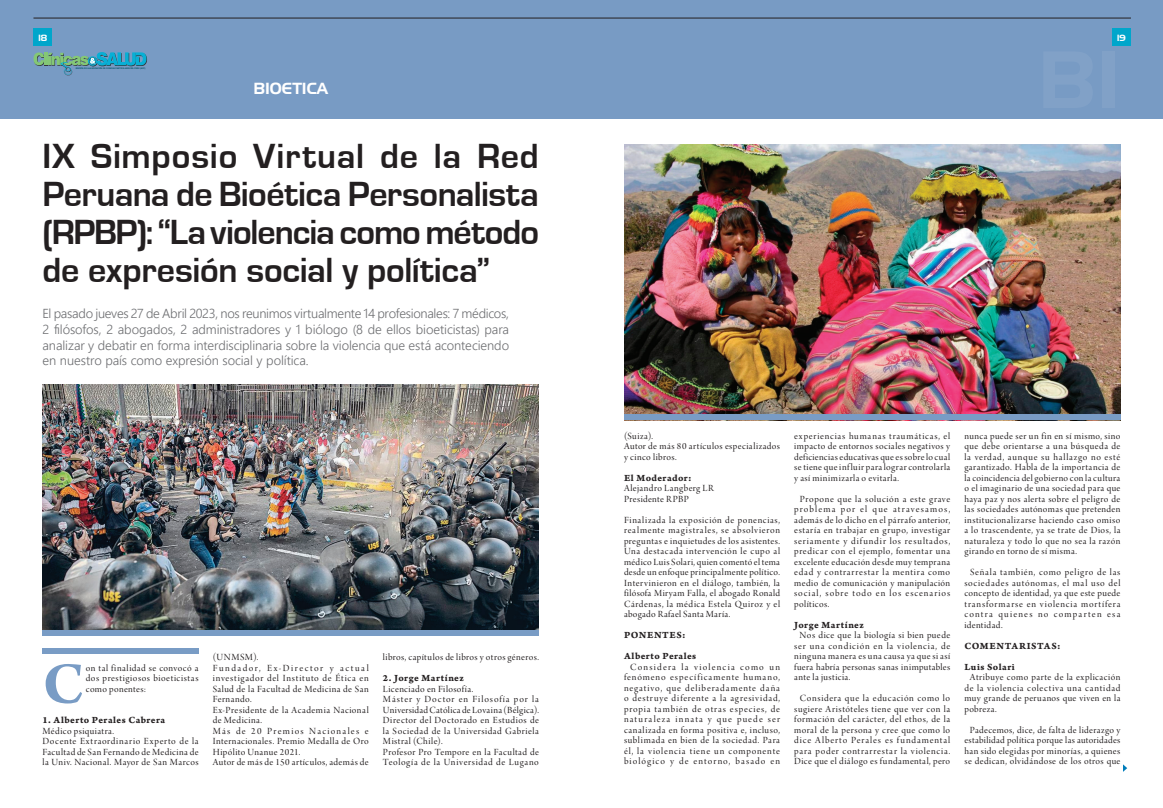
<style>
.page{position:relative;width:1163px;height:808px;background:#fff}
.page>*{position:absolute;margin:0;border:0;box-sizing:border-box;transform-origin:0 0}
.t1{font:700 61.9px "Arno Pro";color:#799cc5}
.t2{font:700 36px/38px "Eurostile";letter-spacing:-.015em;color:#231f20;text-align:justify}
.t3{font:16px "Hanzel Normal";color:#fff}
.t4{font:300 13px/15.6px "Segoe UI";letter-spacing:-.005em;color:#6c6d70;text-align:justify}
.t5{font:10px/10.5px "Arno Pro Display";letter-spacing:.05em;color:#231f20;text-align:justify}
.t6{font:10px/21px "Arno Pro Bold Caption";letter-spacing:.045em;color:#231f20}
.t7{font:9px "Hanzel Normal";color:#fff}
.t8{font:700 2.1px "Segoe UI";color:#005469;scale:.93 1}
</style>
<div class="page">
<div style="left:0;top:0;width:1162px;height:119px;background:#789bc4"></div>
<div style="left:33px;top:28px;width:19px;height:18px;background:#00a6cb"></div>
<div style="left:1111px;top:28px;width:19px;height:18px;background:#00a6cb"></div>
<svg style="left:33px;top:52px;width:114px;height:24px"></svg>
<hr style="left:33px;top:18px;width:1097px;height:1px;background:#231f20">
<img style="left:43px;top:384px;width:496px;height:247px">
<div style="left:43px;top:648px;width:155px;height:5px;background:#799cc5"></div>
<div style="left:43px;top:631px;width:496px;height:5px;background:#799cc5"></div>
<svg style="left:1123px;top:764px;width:3px;height:8px"></svg>
<img style="left:624px;top:144px;width:496px;height:271px">
<div style="left:624px;top:415px;width:496px;height:5px;background:#799cc5"></div>
<p class="t7" style="left:38px;top:33px;width:10px">18</p>
<p class="t7" style="left:1116px;top:33px;width:10px">19</p>
<p class="t8" style="left:76px;top:67px;width:76px">REVISTA DE LA ASOCIACIÓN DE CLÍNICAS PARTICULARES DEL PERÚ (ACP)</p>
<h3 class="t3" style="left:253px;top:79px;width:76px">BIOETICA</h3>
<h2 class="t2" style="left:43px;top:138px;width:498px">IX Simposio Virtual de la Red Peruana de Bioética Personalista (RPBP): “La violencia como método de expresión social y política”</h2>
<p class="t4" style="left:43px;top:306px;width:468px">El pasado jueves 27 de Abril 2023, nos reunimos virtualmente 14 profesionales: 7 médicos, 2 filósofos, 2 abogados, 2 administradores y 1 biólogo (8 de ellos bioeticistas) para analizar y debatir en forma interdisciplinaria sobre la violencia que está aconteciendo en nuestro país como expresión social y política.</p>
<h1 class="t1" style="left:43px;top:648px;width:43px">C</h1>
<p class="t5" style="left:86px;top:663px;width:114px">on tal finalidad se convocó a dos prestigiosos bioeticistas como ponentes:</p>
<p class="t6" style="left:43px;top:710px;width:124px">1. Alberto Perales Cabrera</p>
<p class="t5" style="left:43px;top:726px;width:157px;text-align:left">Médico psiquiatra.<br>Docente Extraordinario Experto de la Facultad de San Fernando de Medicina de la Univ. Nacional. Mayor de San Marcos</p>
<p class="t5" style="left:213px;top:652px;width:157px;text-align:left">(UNMSM).<br>Fundador, Ex-Director y actual investigador del Instituto de Ética en<br>Salud de la Facultad de Medicina de San<br>Fernando.<br>Ex-Presidente de la Academia Nacional de Medicina.<br>Más de 20 Premios Nacionales e<br>Internacionales. Premio Medalla de Oro<br>Hipólito Unanue 2021.<br>Autor de más de 150 artículos, además de</p>
<p class="t5" style="left:383px;top:652px;width:157px">libros, capítulos de libros y otros géneros.</p>
<p class="t6" style="left:383px;top:668px;width:82px">2. Jorge Martínez</p>
<p class="t5" style="left:383px;top:684px;width:157px;text-align:left">Licenciado en Filosofía.<br>Máster y Doctor en Filosofía por la Universidad Católica de Lovaina (Bélgica).<br>Director del Doctorado en Estudios de la Sociedad de la Universidad Gabriela Mistral (Chile).<br>Profesor Pro Tempore en la Facultad de Teología de la Universidad de Lugano</p>
<p class="t5" style="left:624px;top:431px;width:157px;text-align:left">(Suiza).<br>Autor de más 80 artículos especializados y cinco libros.</p>
<p class="t6" style="left:624px;top:468px;width:69px">El Moderador:</p>
<p class="t5" style="left:624px;top:484px;width:91px">Alejandro Langberg LR<br>Presidente RPBP</p>
<p class="t5" style="left:624px;top:515px;width:157px">Finalizada la exposición de ponencias, realmente magistrales, se absolvieron preguntas e inquietudes de los asistentes.<br>Una destacada intervención le cupo al médico Luis Solari, quien comentó el tema desde un enfoque principalmente político.<br>Intervinieron en el diálogo, también, la filósofa Miryam Falla, el abogado Ronald Cárdenas, la médica Estela Quiroz y el abogado Rafael Santa María.</p>
<p class="t6" style="left:624px;top:625px;width:74px">PONENTES:<br>Alberto Perales</p>
<p class="t5" style="left:624px;top:662px;width:157px;text-indent:6px">Considera la violencia como un fenómeno específicamente humano, negativo, que deliberadamente daña o destruye diferente a la agresividad, propia también de otras especies, de naturaleza innata y que puede ser canalizada en forma positiva e, incluso, sublimada en bien de la sociedad. Para él, la violencia tiene un componente biológico y de entorno, basado en</p>
<p class="t5" style="left:794px;top:431px;width:157px">experiencias humanas traumáticas, el impacto de entornos sociales negativos y deficiencias educativas que es sobre lo cual se tiene que influir para lograr controlarla y así minimizarla o evitarla.</p>
<p class="t5" style="left:794px;top:494px;width:157px;text-indent:6px">Propone que la solución a este grave problema por el que atravesamos, además de lo dicho en el párrafo anterior, estaría en trabajar en grupo, investigar seriamente y difundir los resultados, predicar con el ejemplo, fomentar una excelente educación desde muy temprana edad y contrarrestar la mentira como medio de comunicación y manipulación social, sobre todo en los escenarios políticos.</p>
<p class="t6" style="left:794px;top:615px;width:71px">Jorge Martínez</p>
<p class="t5" style="left:794px;top:631px;width:157px;text-indent:5px">Nos dice que la biología si bien puede ser una condición en la violencia, de ninguna manera es una causa ya que si así fuera habría personas sanas inimputables ante la justicia.</p>
<p class="t5" style="left:794px;top:694px;width:157px;text-align:center">Considera que la educación como lo sugiere Aristóteles tiene que ver con la formación del carácter, del ethos, de la moral de la persona y cree que como lo dice Alberto Perales es fundamental para poder contrarrestar la violencia.<br>Dice que el diálogo es fundamental, pero</p>
<p class="t5" style="left:964px;top:431px;width:157px">nunca puede ser un fin en sí mismo, sino que debe orientarse a una búsqueda de la verdad, aunque su hallazgo no esté garantizado. Habla de la importancia de la coincidencia del gobierno con la cultura o el imaginario de una sociedad para que haya paz y nos alerta sobre el peligro de las sociedades autónomas que pretenden institucionalizarse haciendo caso omiso a lo trascendente, ya se trate de Dios, la naturaleza y todo lo que no sea la razón girando en torno de sí misma.</p>
<p class="t5" style="left:964px;top:568px;width:157px;text-indent:6px">Señala también, como peligro de las sociedades autónomas, el mal uso del concepto de identidad, ya que este puede transformarse en violencia mortífera contra quienes no comparten esa identidad.</p>
<p class="t6" style="left:964px;top:636px;width:98px">COMENTARISTAS:<br>Luis Solari</p>
<p class="t5" style="left:964px;top:673px;width:157px;text-indent:5px">Atribuye como parte de la explicación de la violencia colectiva una cantidad muy grande de peruanos que viven en la pobreza.</p>
<p class="t5" style="left:964px;top:725px;width:157px;text-align:center">Padecemos, dice, de falta de liderazgo y estabilidad política porque las autoridades han sido elegidas por minorías, a quienes se dedican, olvidándose de los otros que</p>
</div>
